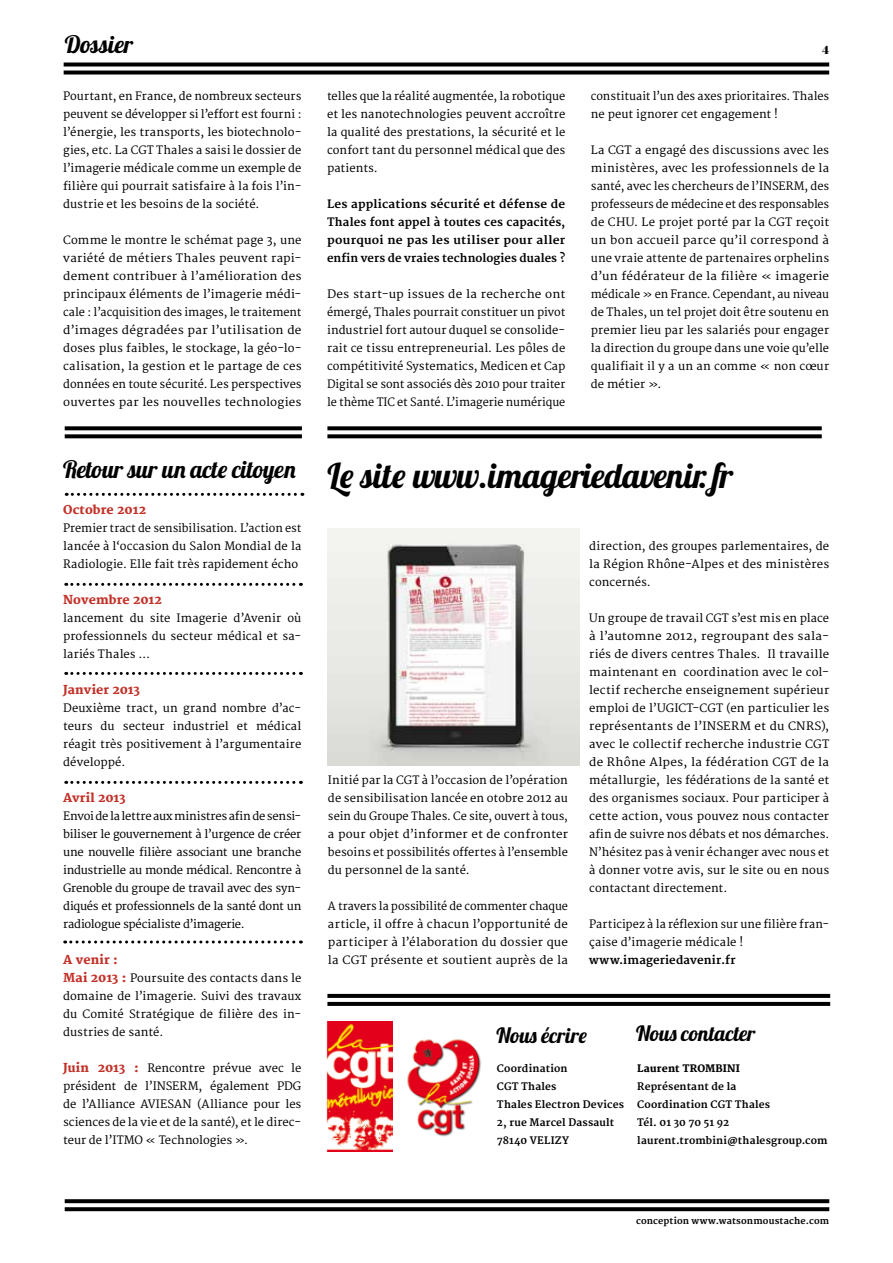
<style>
.page{position:relative;width:893px;height:1263px;background:#fff}
.page>*{position:absolute;margin:0;border:0;box-sizing:border-box;transform-origin:0 0}
.t1{font:34.5px "Lobster";letter-spacing:-.005em;color:#000}
.t2{font:24px "Lobster";letter-spacing:-.015em;color:#000}
.t3{font:21px "Lobster";color:#000}
.t4{font:800 12px "Merriweather";letter-spacing:.005em;color:#c33128}
.t5{font:12px "Fette Fraktur LT Std";color:#000}
.t6{font:11.25px/18px "Merriweather";letter-spacing:.01em;color:#000;text-align:justify}
.t7{font:11.25px/18px "Merriweather";letter-spacing:.01em;color:#000;text-align:justify;scale:1.05 1}
.t8{font:700 11.25px/18px "Merriweather";letter-spacing:.015em;color:#000;text-align:justify}
.t9{font:700 10.05px/18px "Merriweather";letter-spacing:.015em;color:#000}
.t10{font:800 10.05px "Merriweather";letter-spacing:.02em;color:#000}
.t11{font:700 9px "Merriweather";letter-spacing:.015em;color:#000}
.s1{font-weight:800;font-size:12px;color:#c33128}
</style>
<div class="page">
<svg style="left:64px;top:63px;width:765px;height:4px;background:#1f1f1f"></svg>
<svg style="left:64px;top:71px;width:765px;height:4px;background:#1f1f1f"></svg>
<svg style="left:65px;top:426px;width:237px;height:4px"></svg>
<svg style="left:65px;top:434px;width:237px;height:4px"></svg>
<svg style="left:327px;top:426px;width:495px;height:4px;background:#151515"></svg>
<svg style="left:327px;top:434px;width:495px;height:4px;background:#161616"></svg>
<svg style="left:65px;top:1199px;width:764px;height:4px;background:#0d0d0d"></svg>
<svg style="left:65px;top:1207px;width:764px;height:4px;background:#0d0d0d"></svg>
<svg style="left:327px;top:994px;width:503px;height:4px;background:#050505"></svg>
<svg style="left:327px;top:1002px;width:503px;height:4px;background:#050505"></svg>
<svg style="left:66px;top:583px;width:235px;height:3px"></svg>
<svg style="left:66px;top:493px;width:237px;height:3px"></svg>
<svg style="left:66px;top:672px;width:235px;height:3px"></svg>
<svg style="left:66px;top:781px;width:235px;height:3px"></svg>
<svg style="left:65px;top:940px;width:236px;height:3px"></svg>
<img style="left:328px;top:528px;width:251px;height:238px">
<img style="left:407px;top:1039px;width:74px;height:98px">
<img style="left:326px;top:1022px;width:67px;height:130px">
<h2 class="t2" style="left:65px;top:29px;width:70px">Dossier</h2>
<p class="t6" style="left:63px;top:87px;width:240px">Pourtant, en France, de nombreux secteurs peuvent se développer si l’effort est fourni : l’énergie, les transports, les biotechnolo&shy;gies, etc. La CGT Thales a saisi le dossier de l’imagerie médicale comme un exemple de filière qui pourrait satisfaire à la fois l’in&shy;dustrie et les besoins de la société.</p>
<p class="t6" style="left:63px;top:231px;width:240px">Comme le montre le schémat page 3, une variété de métiers Thales peuvent rapi&shy;dement contribuer à l’amélioration des principaux éléments de l’imagerie médi&shy;cale : l’acquisition des images, le traitement d’images dégradées par l’utilisation de doses plus faibles, le stockage, la géo-lo&shy;calisation, la gestion et le partage de ces données en toute sécurité. Les perspectives ouvertes par les nouvelles technologies</p>
<h2 class="t2" style="left:63px;top:454px;width:235px">Retour sur un acte citoyen</h2>
<p class="t4" style="left:63px;top:503px;width:84px">Octobre 2012</p>
<p class="t6" style="left:63px;top:519px;width:240px">Premier tract de sensibilisation. L’action est lancée à l‘occasion du Salon Mondial de la Radiologie. Elle fait très rapidement écho</p>
<p class="t4" style="left:63px;top:593px;width:100px">Novembre 2012</p>
<p class="t6" style="left:63px;top:609px;width:240px">lancement du site Imagerie d’Avenir où professionnels du secteur médical et sa&shy;lariés Thales …</p>
<p class="t4" style="left:63px;top:683px;width:78px">Janvier 2013</p>
<p class="t6" style="left:63px;top:699px;width:240px">Deuxième tract, un grand nombre d’ac&shy;teurs du secteur industriel et médical réagit très positivement à l’argumentaire développé.</p>
<p class="t4" style="left:63px;top:791px;width:64px">Avril 2013</p>
<p class="t6" style="left:63px;top:807px;width:240px">Envoi de la lettre aux ministres afin de sensi&shy;biliser le gouvernement à l’urgence de créer une nouvelle filière associant une branche industrielle au monde médical. Rencontre à Grenoble du groupe de travail avec des syn&shy;diqués et professionnels de la santé dont un radiologue spécialiste d’imagerie.</p>
<p class="t4" style="left:63px;top:953px;width:56px">A venir :</p>
<p class="t6" style="left:63px;top:969px;width:240px"><span class="s1">Mai 2013 :</span> Poursuite des contacts dans le domaine de l’imagerie. Suivi des travaux du Comité Stratégique de filière des in&shy;dustries de santé.</p>
<p class="t6" style="left:63px;top:1059px;width:240px"><span class="s1">Juin 2013 :</span> Rencontre prévue avec le président de l’INSERM, également PDG de l’Alliance AVIESAN (Alliance pour les sciences de la vie et de la santé), et le direc&shy;teur de l’ITMO « Technologies ».</p>
<p class="t6" style="left:327px;top:87px;width:240px">telles que la réalité augmentée, la robotique et les nanotechnologies peuvent accroître la qualité des prestations, la sécurité et le confort tant du personnel médical que des patients.</p>
<p class="t8" style="left:327px;top:195px;width:240px">Les applications sécurité et défense de Thales font appel à toutes ces capacités, pourquoi ne pas les utiliser pour aller enfin vers de vraies technologies duales ?</p>
<p class="t7" style="left:327px;top:285px;width:228px">Des start-up issues de la recherche ont émergé, Thales pourrait constituer un pivot industriel fort autour duquel se consolide&shy;rait ce tissu entrepreneurial. Les pôles de compétitivité Systematics, Medicen et Cap Digital se sont associés dès 2010 pour traiter le thème TIC et Santé. L’imagerie numérique</p>
<p class="t5" style="left:822px;top:43px;width:9px">4</p>
<p class="t6" style="left:591px;top:87px;width:240px">constituait l’un des axes prioritaires. Thales ne peut ignorer cet engagement !</p>
<p class="t6" style="left:591px;top:141px;width:240px">La CGT a engagé des discussions avec les ministères, avec les professionnels de la santé, avec les chercheurs de l’INSERM, des professeurs de médecine et des responsables de CHU. Le projet porté par la CGT reçoit un bon accueil parce qu’il correspond à une vraie attente de partenaires orphelins d’un fédérateur de la filière « imagerie médicale » en France. Cependant, au niveau de Thales, un tel projet doit être soutenu en premier lieu par les salariés pour engager la direction du groupe dans une voie qu’elle qualifiait il y a un an comme « non cœur de métier ».</p>
<h1 class="t1" style="left:327px;top:453px;width:407px">Le site www.imageriedavenir. fr</h1>
<p class="t6" style="left:328px;top:771px;width:241px">Initié par la CGT à l’occasion de l’opération de sensibilisation lancée en otobre 2012 au sein du Groupe Thales. Ce site, ouvert à tous, a pour objet d’informer et de confronter besoins et possibilités offertes à l’ensemble du personnel de la santé.</p>
<p class="t6" style="left:328px;top:897px;width:241px">A travers la possibilité de commenter chaque article, il offre à chacun l’opportunité de participer à l’élaboration du dossier que la CGT présente et soutient auprès de la</p>
<p class="t6" style="left:589px;top:537px;width:241px">direction, des groupes parlementaires, de la Région Rhône-Alpes et des ministères concernés.</p>
<p class="t6" style="left:589px;top:609px;width:241px">Un groupe de travail CGT s’est mis en place à l’automne 2012, regroupant des sala&shy;riés de divers centres Thales. Il travaille maintenant en coordination avec le col&shy;lectif recherche enseignement supérieur emploi de l’UGICT-CGT (en particulier les représentants de l’INSERM et du CNRS), avec le collectif recherche industrie CGT de Rhône Alpes, la fédération CGT de la métallurgie, les fédérations de la santé et des organismes sociaux. Pour participer à cette action, vous pouvez nous contacter afin de suivre nos débats et nos démarches.<br>N’hésitez pas à venir échanger avec nous et à donner votre avis, sur le site ou en nous contactant directement.</p>
<p class="t6" style="left:589px;top:915px;width:241px">Participez à la réflexion sur une filière fran&shy;çaise d’imagerie médicale !</p>
<p class="t8" style="left:589px;top:951px;width:148px">www.imageriedavenir.fr</p>
<h3 class="t3" style="left:496px;top:1022px;width:92px">Nous écrire</h3>
<h3 class="t3" style="left:636px;top:1020px;width:121px">Nous contacter</h3>
<p class="t9" style="left:497px;top:1060px;width:129px">Coordination<br>CGT Thales<br>Thales Electron Devices<br>2, rue Marcel Dassault<br>78140 VELIZY</p>
<p class="t10" style="left:637px;top:1062px;width:104px">Laurent TROMBINI</p>
<p class="t9" style="left:637px;top:1078px;width:192px">Représentant de la<br>Coordination CGT Thales<br>Tél. 01 30 70 51 92 laurent.trombini@thalesgroup.com</p>
<p class="t11" style="left:636px;top:1216px;width:195px">conception www.watsonmoustache.com</p>
</div>
